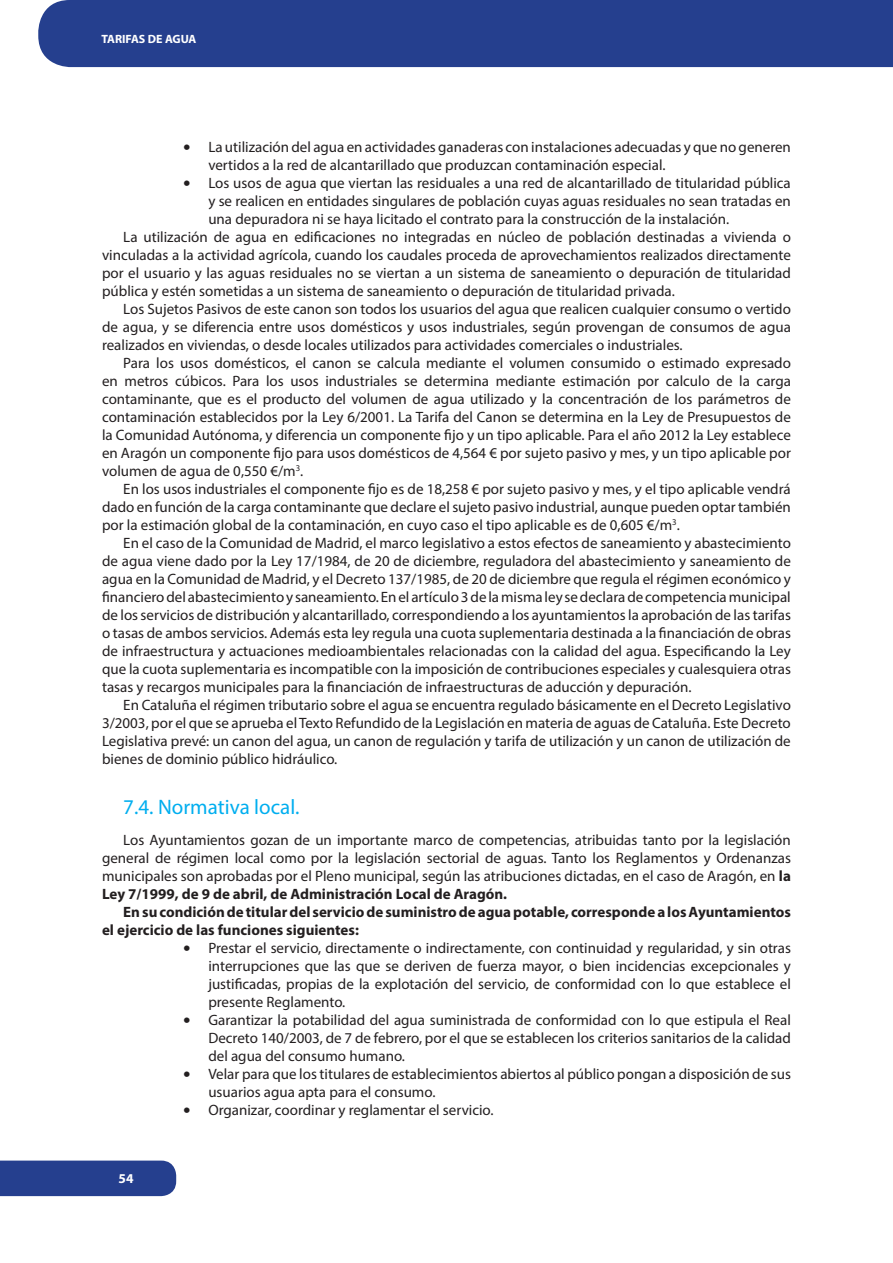
<style>
.page{position:relative;width:893px;height:1263px;background:#fff}
.page>*{position:absolute;margin:0;border:0;box-sizing:border-box;transform-origin:0 0}
.Título_2_MEDIANO{font:21px "Myriad Pro";color:#00aeef}
.Párrafo{font:15px/18px "Myriad Pro";color:#231f20;text-align:justify}
.Párrafo-2{font:700 15px/18px "Myriad Pro";color:#231f20}
.t1{font:700 13.5px "Myriad Pro";color:#fff}
.t2{font:700 12px "Myriad Pro";color:#fff}
.s1{font-family:"Verdana"}
.s2{font-weight:700}
</style>
<div class="page">
<div style="left:0;top:1160px;width:176px;height:36px;background:#253f8e"></div>
<div style="left:38px;top:0;width:855px;height:67px;background:#253f8e"></div>
<p class="t2" style="left:101px;top:31px;width:97px">TARIFAS DE AGUA</p>
<p class="Párrafo" style="left:208px;top:137px;width:584px;text-indent:-26px"><span class="s1">•</span> La utilización del agua en actividades ganaderas con instalaciones adecuadas y que no generen vertidos a la red de alcantarillado que produzcan contaminación especial.</p>
<p class="Párrafo" style="left:208px;top:173px;width:584px;text-indent:-26px"><span class="s1">•</span> Los usos de agua que viertan las residuales a una red de alcantarillado de titularidad pública y se realicen en entidades singulares de población cuyas aguas residuales no sean tratadas en una depuradora ni se haya licitado el contrato para la construcción de la instalación.</p>
<p class="Párrafo" style="left:102px;top:227px;width:690px;text-indent:21px">La utilización de agua en edificaciones no integradas en núcleo de población destinadas a vivienda o vinculadas a la actividad agrícola, cuando los caudales proceda de aprovechamientos realizados directamente por el usuario y las aguas residuales no se viertan a un sistema de saneamiento o depuración de titularidad pública y estén sometidas a un sistema de saneamiento o depuración de titularidad privada.</p>
<p class="Párrafo" style="left:102px;top:299px;width:690px;text-indent:21px">Los Sujetos Pasivos de este canon son todos los usuarios del agua que realicen cualquier consumo o vertido de agua, y se diferencia entre usos domésticos y usos industriales, según provengan de consumos de agua realizados en viviendas, o desde locales utilizados para actividades comerciales o industriales.</p>
<p class="Párrafo" style="left:102px;top:353px;width:690px;text-indent:21px">Para los usos domésticos, el canon se calcula mediante el volumen consumido o estimado expresado en metros cúbicos. Para los usos industriales se determina mediante estimación por calculo de la carga contaminante, que es el producto del volumen de agua utilizado y la concentración de los parámetros de contaminación establecidos por la Ley 6/2001. La Tarifa del Canon se determina en la Ley de Presupuestos de la Comunidad Autónoma, y diferencia un componente fijo y un tipo aplicable. Para el año 2012 la Ley establece en Aragón un componente fijo para usos domésticos de 4,564 € por sujeto pasivo y mes, y un tipo aplicable por volumen de agua de 0,550 €/m<sup>3</sup>.</p>
<p class="Párrafo" style="left:102px;top:479px;width:690px;text-indent:21px">En los usos industriales el componente fijo es de 18,258 € por sujeto pasivo y mes, y el tipo aplicable vendrá dado en función de la carga contaminante que declare el sujeto pasivo industrial, aunque pueden optar también por la estimación global de la contaminación, en cuyo caso el tipo aplicable es de 0,605 €/m<sup>3</sup>.</p>
<p class="Párrafo" style="left:102px;top:533px;width:690px;text-indent:21px">En el caso de la Comunidad de Madrid, el marco legislativo a estos efectos de saneamiento y abastecimiento de agua viene dado por la Ley 17/1984, de 20 de diciembre, reguladora del abastecimiento y saneamiento de agua en la Comunidad de Madrid, y el Decreto 137/1985, de 20 de diciembre que regula el régimen económico y financiero del abastecimiento y saneamiento. En el artículo 3 de la misma ley se declara de competencia municipal de los servicios de distribución y alcantarillado, correspondiendo a los ayuntamientos la aprobación de las tarifas o tasas de ambos servicios. Además esta ley regula una cuota suplementaria destinada a la financiación de obras de infraestructura y actuaciones medioambientales relacionadas con la calidad del agua. Especificando la Ley que la cuota suplementaria es incompatible con la imposición de contribuciones especiales y cualesquiera otras tasas y recargos municipales para la financiación de infraestructuras de aducción y depuración.</p>
<p class="Párrafo" style="left:102px;top:695px;width:690px;text-indent:21px">En Cataluña el régimen tributario sobre el agua se encuentra regulado básicamente en el Decreto Legislativo 3/2003, por el que se aprueba el Texto Refundido de la Legislación en materia de aguas de Cataluña. Este Decreto Legislativa prevé: un canon del agua, un canon de regulación y tarifa de utilización y un canon de utilización de bienes de dominio público hidráulico.</p>
<p class="Título_2_MEDIANO" style="left:123px;top:794px;width:178px">7.4. Normativa local.</p>
<p class="Párrafo" style="left:102px;top:831px;width:690px;text-indent:21px">Los Ayuntamientos gozan de un importante marco de competencias, atribuidas tanto por la legislación general de régimen local como por la legislación sectorial de aguas. Tanto los Reglamentos y Ordenanzas municipales son aprobadas por el Pleno municipal, según las atribuciones dictadas, en el caso de Aragón, en <span class="s2">la Ley 7/1999, de 9 de abril, de Administración Local de Aragón.</span></p>
<p class="Párrafo-2" style="left:102px;top:902px;width:690px;text-indent:21px">En su condición de titular del servicio de suministro de agua potable, corresponde a los Ayuntamientos el ejercicio de las funciones siguientes:</p>
<p class="Párrafo" style="left:208px;top:939px;width:584px;text-indent:-26px"><span class="s1">•</span> Prestar el servicio, directamente o indirectamente, con continuidad y regularidad, y sin otras interrupciones que las que se deriven de fuerza mayor, o bien incidencias excepcionales y justificadas, propias de la explotación del servicio, de conformidad con lo que establece el presente Reglamento.</p>
<p class="Párrafo" style="left:208px;top:1011px;width:584px;text-indent:-26px"><span class="s1">•</span> Garantizar la potabilidad del agua suministrada de conformidad con lo que estipula el Real Decreto 140/2003, de 7 de febrero, por el que se establecen los criterios sanitarios de la calidad del agua del consumo humano.</p>
<p class="Párrafo" style="left:208px;top:1065px;width:584px;text-indent:-26px"><span class="s1">•</span> Velar para que los titulares de establecimientos abiertos al público pongan a disposición de sus usuarios agua apta para el consumo.</p>
<p class="Párrafo" style="left:183px;top:1101px;width:312px"><span class="s1">•</span> Organizar, coordinar y reglamentar el servicio.</p>
<p class="t1" style="left:119px;top:1169px;width:16px">54</p>
</div>
